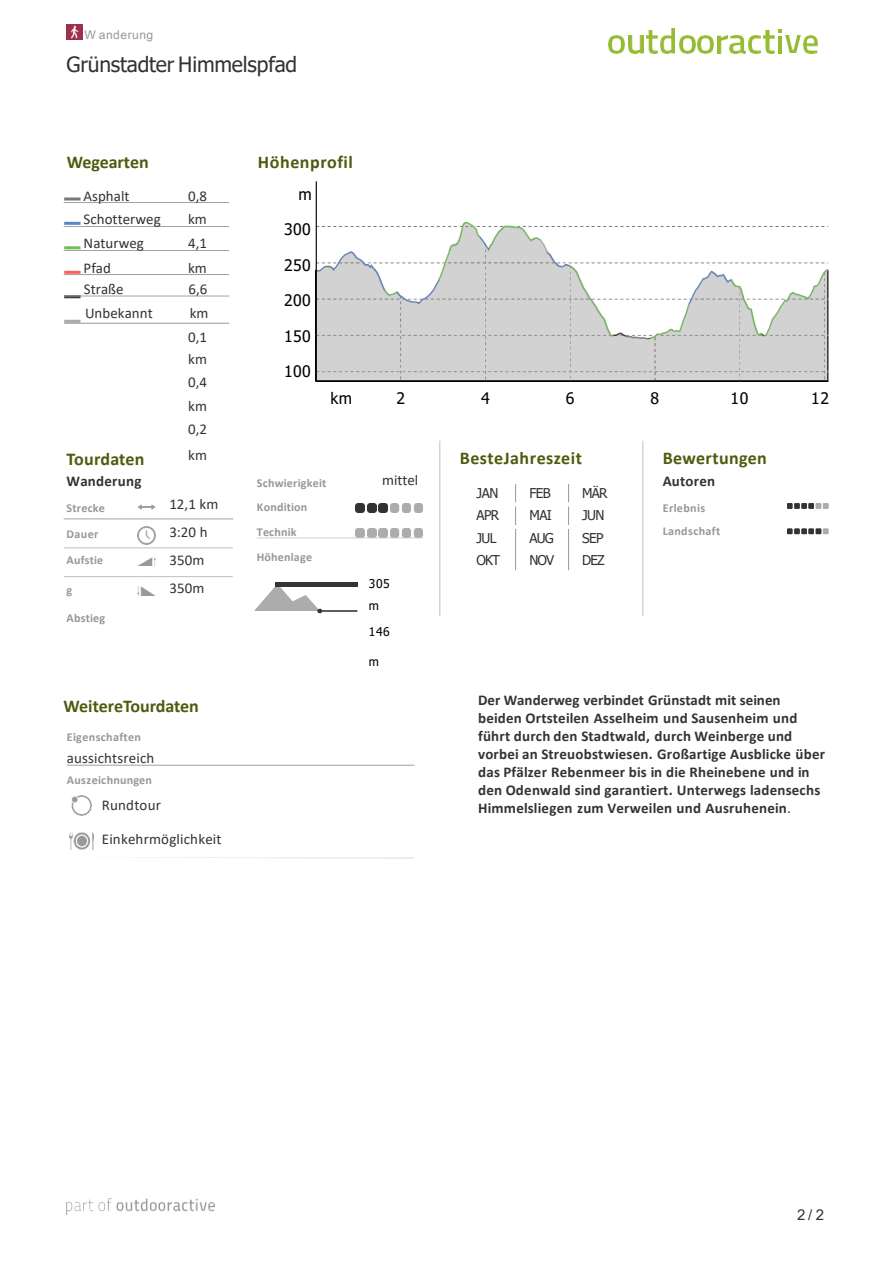
<style>
.page{position:relative;width:893px;height:1264px;background:#fff}
.page>*{position:absolute;margin:0;border:0;box-sizing:border-box;transform-origin:0 0}
.t1{font:21px "Tahoma";letter-spacing:-.01em;color:#333}
.t2{font:700 18px "Calibri";letter-spacing:.015em;color:#52590e}
.t3{font:700 18px "Calibri";letter-spacing:-.005em;color:#52590e}
.t4{font:15.9px "Tahoma";letter-spacing:.02em;color:#000}
.t5{font:700 15px/18px "Calibri";letter-spacing:.015em;color:#333}
.t6{font:15px/23.5px "Calibri";letter-spacing:.005em;color:#333}
.t7{font:15px "Arial Unicode MS";color:#333}
.t8{font:13.5px "Tahoma";letter-spacing:-.045em;color:#333}
.t9{font:700 12px "Calibri";letter-spacing:.02em;color:#979797}
.t10{font:12px "Arial Unicode MS";letter-spacing:.04em;color:#979797}
.t11{font:12px/26px "Tahoma";letter-spacing:.05em;color:#000}
.s1{font-weight:400}
</style>
<div class="page">
<svg style="left:64px;top:197px;width:16px;height:4px"></svg>
<hr style="left:64px;top:222px;width:16px;height:3px;background:#5986c8">
<hr style="left:64px;top:246px;width:16px;height:3px;background:#6dbe54">
<hr style="left:64px;top:271px;width:16px;height:3px;background:#ff5e5e">
<hr style="left:64px;top:295px;width:16px;height:3px;background:#3d3d3d">
<hr style="left:64px;top:320px;width:16px;height:3px;background:#ababab">
<hr style="left:64px;top:323px;width:165px;height:1px;background:#979797">
<img style="left:315px;top:223px;width:513px;height:158px">
<hr style="left:64px;top:519px;width:73px;height:1px;background:#bfbfbf">
<svg style="left:137px;top:519px;width:19px;height:1px"></svg>
<hr style="left:156px;top:519px;width:44px;height:1px;background:#bfbfbf">
<hr style="left:200px;top:519px;width:33px;height:1px;background:#bfbfbf">
<svg style="left:138px;top:505px;width:17px;height:5px"></svg>
<hr style="left:64px;top:547px;width:73px;height:1px;background:#bfbfbf">
<svg style="left:137px;top:547px;width:18px;height:1px"></svg>
<hr style="left:156px;top:547px;width:44px;height:1px;background:#bfbfbf">
<hr style="left:200px;top:547px;width:33px;height:1px;background:#bfbfbf">
<hr style="left:64px;top:576px;width:73px;height:1px;background:#bfbfbf">
<svg style="left:137px;top:576px;width:18px;height:1px"></svg>
<hr style="left:156px;top:576px;width:44px;height:1px;background:#bfbfbf">
<hr style="left:200px;top:576px;width:33px;height:1px;background:#bfbfbf">
<hr style="left:439px;top:441px;width:1px;height:175px;background:#bfbfbf">
<hr style="left:316px;top:380px;width:511px;height:1px;background:#000">
<hr style="left:316px;top:181px;width:1px;height:200px;background:#000">
<hr style="left:642px;top:441px;width:1px;height:175px;background:#bfbfbf">
<img style="left:138px;top:526px;width:18px;height:18px">
<img style="left:138px;top:558px;width:18px;height:8px">
<img style="left:138px;top:586px;width:16px;height:9px">
<svg style="left:356px;top:503px;width:32px;height:9px"></svg>
<img style="left:390px;top:503px;width:32px;height:9px">
<svg style="left:254px;top:586px;width:103px;height:27px"></svg>
<hr style="left:275px;top:582px;width:82px;height:4px;background:#333">
<svg style="left:787px;top:503px;width:41px;height:6px"></svg>
<svg style="left:787px;top:528px;width:41px;height:6px"></svg>
<img style="left:71px;top:796px;width:21px;height:19px">
<img style="left:69px;top:832px;width:25px;height:17px">
<img style="left:67px;top:24px;width:15px;height:16px">
<hr style="left:64px;top:858px;width:350px;height:1px;background:#979797">
<img style="left:608px;top:35px;width:16px;height:18px">
<hr style="left:778px;top:36px;width:3px;height:17px;background:#95bc33">
<svg style="left:778px;top:29px;width:3px;height:4px"></svg>
<img style="left:628px;top:36px;width:15px;height:18px">
<img style="left:646px;top:31px;width:11px;height:22px">
<img style="left:660px;top:28px;width:14px;height:25px">
<img style="left:679px;top:35px;width:16px;height:18px">
<img style="left:698px;top:35px;width:15px;height:18px">
<img style="left:717px;top:35px;width:10px;height:18px">
<img style="left:729px;top:35px;width:16px;height:18px">
<img style="left:748px;top:35px;width:12px;height:18px">
<img style="left:763px;top:31px;width:11px;height:22px">
<img style="left:785px;top:36px;width:15px;height:17px">
<img style="left:803px;top:35px;width:14px;height:18px">
<img style="left:66px;top:1198px;width:148px;height:16px">
<svg style="left:515px;top:484px;width:1px;height:41px"></svg>
<hr style="left:515px;top:529px;width:1px;height:41px;background:#999">
<svg style="left:568px;top:484px;width:1px;height:41px"></svg>
<hr style="left:568px;top:529px;width:1px;height:41px;background:#999">
<svg style="left:64px;top:202px;width:165px;height:1px"></svg>
<svg style="left:64px;top:226px;width:165px;height:1px"></svg>
<svg style="left:64px;top:250px;width:165px;height:1px"></svg>
<svg style="left:64px;top:274px;width:165px;height:1px"></svg>
<svg style="left:64px;top:296px;width:165px;height:1px"></svg>
<svg style="left:67px;top:765px;width:347px;height:1px"></svg>
<svg style="left:257px;top:529px;width:166px;height:9px"></svg>
<p class="t10" style="left:85px;top:26px;width:70px">W anderung</p>
<p class="t1" style="left:67px;top:50px;width:232px">Grünstadter Himmelspfad</p>
<p class="t3" style="left:67px;top:149px;width:84px">Wegearten</p>
<p class="t6" style="left:84px;top:183px;width:47px">Asphalt</p>
<p class="t6" style="left:188px;top:183px;width:20px">0,8</p>
<p class="t6" style="left:84px;top:207px;width:79px">Schotterweg</p>
<p class="t6" style="left:188px;top:207px;width:20px">km</p>
<p class="t6" style="left:84px;top:231px;width:62px">Naturweg</p>
<p class="t6" style="left:188px;top:231px;width:20px">4,1</p>
<p class="t6" style="left:84px;top:255px;width:29px">Pfad</p>
<p class="t6" style="left:188px;top:255px;width:20px">km</p>
<p class="t6" style="left:84px;top:277px;width:41px">Straße</p>
<p class="t6" style="left:189px;top:277px;width:20px">6,6</p>
<p class="t6" style="left:85px;top:300px;width:69px">Unbekannt</p>
<p class="t6" style="left:190px;top:300px;width:20px">km</p>
<p class="t6" style="left:188px;top:325px;width:20px">0,1</p>
<p class="t6" style="left:188px;top:346px;width:20px">km<br>0,4</p>
<p class="t6" style="left:188px;top:394px;width:20px">km<br>0,2</p>
<p class="t6" style="left:188px;top:443px;width:20px">km</p>
<p class="t2" style="left:67px;top:446px;width:79px">Tourdaten</p>
<p class="t5" style="left:67px;top:472px;width:76px">Wanderung</p>
<p class="t9" style="left:67px;top:500px;width:40px">Strecke</p>
<p class="t9" style="left:67px;top:525px;width:33px">Dauer</p>
<p class="t9" style="left:67px;top:552px;width:38px">Aufstie</p>
<p class="t9" style="left:67px;top:581px;width:7px">g</p>
<p class="t9" style="left:67px;top:609px;width:40px">Abstieg</p>
<p class="t6" style="left:169px;top:492px;width:50px">12,1 km</p>
<p class="t6" style="left:169px;top:520px;width:40px">3:20 h</p>
<p class="t6" style="left:169px;top:548px;width:37px">350m</p>
<p class="t6" style="left:169px;top:576px;width:37px">350m</p>
<p class="t3" style="left:64px;top:693px;width:136px">WeitereTourdaten</p>
<p class="t9" style="left:67px;top:729px;width:76px">Eigenschaften</p>
<p class="t6" style="left:67px;top:746px;width:89px">aussichtsreich</p>
<p class="t9" style="left:67px;top:772px;width:87px">Auszeichnungen</p>
<p class="t6" style="left:102px;top:793px;width:61px">Rundtour</p>
<p class="t6" style="left:102px;top:827px;width:121px">Einkehrmöglichkeit</p>
<p class="t2" style="left:258px;top:149px;width:96px">Höhenprofil</p>
<p class="t4" style="left:298px;top:183px;width:15px">m</p>
<p class="t4" style="left:284px;top:219px;width:28px">300</p>
<p class="t4" style="left:284px;top:254px;width:28px">250</p>
<p class="t4" style="left:284px;top:290px;width:28px">200</p>
<p class="t4" style="left:284px;top:325px;width:28px">150</p>
<p class="t4" style="left:284px;top:360px;width:28px">100</p>
<p class="t4" style="left:330px;top:387px;width:23px">km</p>
<p class="t4" style="left:396px;top:387px;width:10px">2</p>
<p class="t4" style="left:481px;top:387px;width:10px">4</p>
<p class="t4" style="left:565px;top:387px;width:10px">6</p>
<p class="t4" style="left:650px;top:387px;width:10px">8</p>
<p class="t4" style="left:730px;top:387px;width:19px">10</p>
<p class="t4" style="left:811px;top:387px;width:19px">12</p>
<p class="t9" style="left:257px;top:474px;width:71px">Schwierigkeit</p>
<p class="t9" style="left:257px;top:499px;width:52px">Kondition</p>
<p class="t9" style="left:257px;top:524px;width:41px">Technik</p>
<p class="t9" style="left:257px;top:548px;width:57px">Höhenlage</p>
<p class="t6" style="left:382px;top:468px;width:38px">mittel</p>
<p class="t11" style="left:369px;top:571px;width:22px">305</p>
<p class="t11" style="left:369px;top:593px;width:22px">m<br>146</p>
<p class="t11" style="left:369px;top:650px;width:12px">m</p>
<p class="t2" style="left:460px;top:445px;width:124px">BesteJahreszeit</p>
<p class="t8" style="left:476px;top:484px;width:23px">JAN</p>
<p class="t8" style="left:529px;top:484px;width:23px">FEB</p>
<p class="t8" style="left:582px;top:484px;width:27px">MÄR</p>
<p class="t8" style="left:476px;top:506px;width:24px">APR</p>
<p class="t8" style="left:529px;top:506px;width:24px">MAI</p>
<p class="t8" style="left:582px;top:506px;width:24px">JUN</p>
<p class="t8" style="left:476px;top:529px;width:22px">JUL</p>
<p class="t8" style="left:529px;top:529px;width:26px">AUG</p>
<p class="t8" style="left:582px;top:529px;width:23px">SEP</p>
<p class="t8" style="left:476px;top:551px;width:25px">OKT</p>
<p class="t8" style="left:529px;top:551px;width:26px">NOV</p>
<p class="t8" style="left:582px;top:551px;width:24px">DEZ</p>
<p class="t2" style="left:662px;top:445px;width:106px">Bewertungen</p>
<p class="t5" style="left:662px;top:472px;width:54px">Autoren</p>
<p class="t9" style="left:662px;top:499px;width:44px">Erlebnis</p>
<p class="t9" style="left:662px;top:523px;width:59px">Landschaft</p>
<p class="t5" style="left:478px;top:691px;width:348px">Der Wanderweg verbindet Grünstadt mit seinen beiden Ortsteilen Asselheim und Sausenheim und führt durch den Stadtwald, durch Weinberge und vorbei an Streuobstwiesen. Großartige Ausblicke über das Pfälzer Rebenmeer bis in die Rheinebene und in den Odenwald sind garantiert. Unterwegs ladensechs Himmelsliegen zum Verweilen und Ausruhenein<span class="s1">.</span></p>
<p class="t7" style="left:797px;top:1203px;width:29px">2/2</p>
</div>
